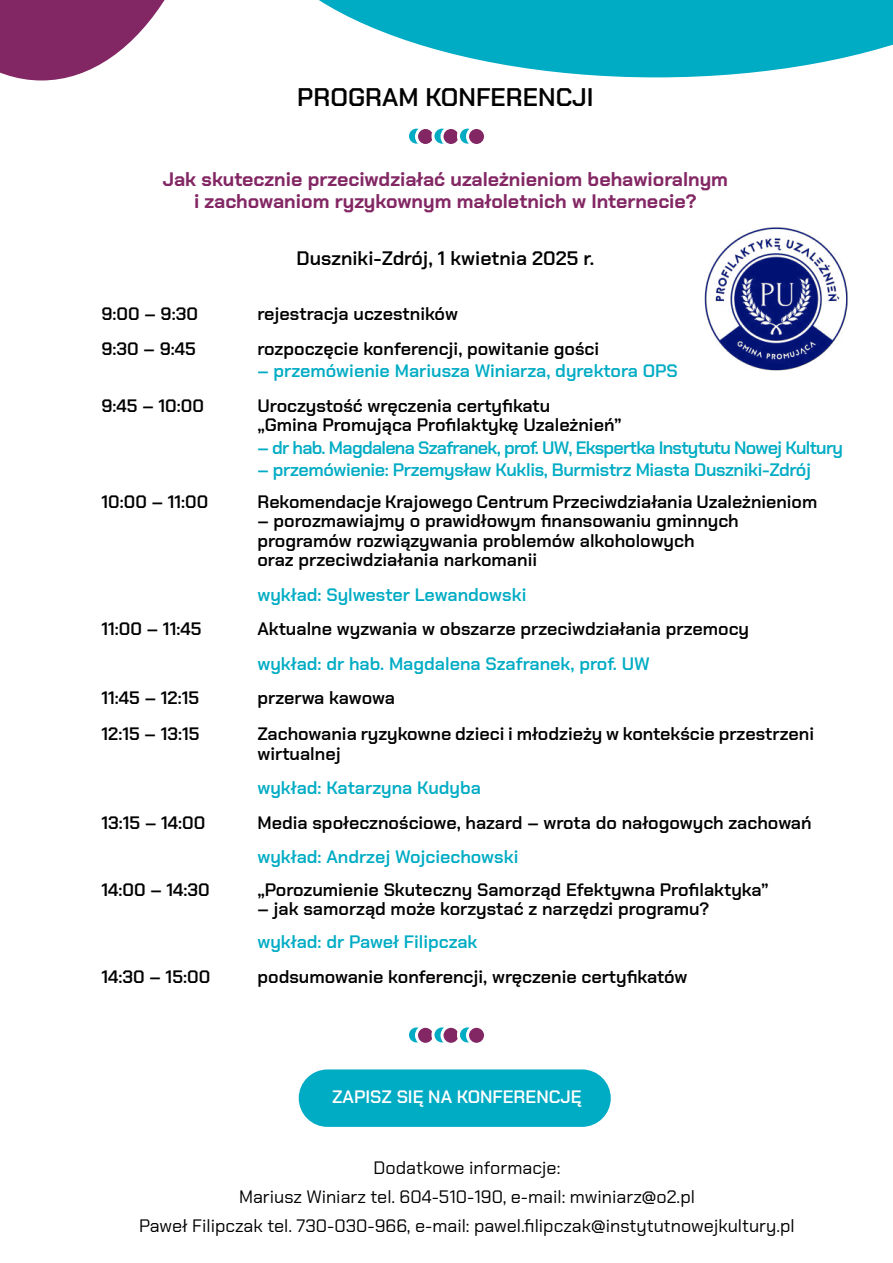
<style>
.page{position:relative;width:893px;height:1263px;background:#fff}
.page>*{position:absolute;margin:0;border:0;box-sizing:border-box;transform-origin:0 0}
.t1{font:600 25.5px "Chakra Petch";color:#000}
.t2{font:700 19.5px/22.4px "Chakra Petch";color:#832764;text-align:center}
.t3{font:600 19.5px "Chakra Petch";color:#000}
.t4{font:600 18px/19.4px "Chakra Petch";color:#000}
.t5{font:600 18px "Chakra Petch";letter-spacing:-.005em;color:#00acc4}
.t6{font:18px/29.1px "Chakra Petch";color:#000;text-align:center}
.t7{font:600 18px "Chakra Petch";letter-spacing:-.04em;color:#00acc4}
.t8{font:600 18px "Chakra Petch";color:#fff}
</style>
<div class="page">
<svg style="left:407px;top:127px;width:18px;height:18px"></svg>
<div style="left:406px;top:126px;width:21px;height:21px;border:3px solid #fff;border-radius:50%"></div>
<div style="left:416px;top:127px;width:18px;height:18px;background:#832764;border-radius:50%"></div>
<div style="left:415px;top:126px;width:21px;height:21px;border:3px solid #fff;border-radius:50%"></div>
<svg style="left:433px;top:127px;width:18px;height:18px"></svg>
<div style="left:431px;top:126px;width:21px;height:21px;border:3px solid #fff;border-radius:50%"></div>
<div style="left:442px;top:127px;width:18px;height:18px;background:#832764;border-radius:50%"></div>
<div style="left:440px;top:126px;width:21px;height:21px;border:3px solid #fff;border-radius:50%"></div>
<svg style="left:458px;top:127px;width:18px;height:18px"></svg>
<div style="left:457px;top:126px;width:21px;height:21px;border:3px solid #fff;border-radius:50%"></div>
<div style="left:467px;top:127px;width:18px;height:18px;background:#832764;border-radius:50%"></div>
<div style="left:466px;top:126px;width:21px;height:21px;border:3px solid #fff;border-radius:50%"></div>
<svg style="left:0;top:0;width:165px;height:80px"></svg>
<svg style="left:319px;top:0;width:574px;height:77px;fill:#00abc4"></svg>
<svg style="left:407px;top:1026px;width:18px;height:18px"></svg>
<div style="left:406px;top:1024px;width:21px;height:21px;border:3px solid #fff;border-radius:50%"></div>
<div style="left:416px;top:1026px;width:18px;height:18px;background:#832764;border-radius:50%"></div>
<div style="left:415px;top:1025px;width:21px;height:21px;border:3px solid #fff;border-radius:50%"></div>
<svg style="left:433px;top:1026px;width:18px;height:18px"></svg>
<div style="left:431px;top:1024px;width:21px;height:21px;border:3px solid #fff;border-radius:50%"></div>
<div style="left:442px;top:1026px;width:18px;height:18px;background:#832764;border-radius:50%"></div>
<div style="left:440px;top:1025px;width:21px;height:21px;border:3px solid #fff;border-radius:50%"></div>
<svg style="left:458px;top:1026px;width:18px;height:18px"></svg>
<div style="left:457px;top:1024px;width:21px;height:21px;border:3px solid #fff;border-radius:50%"></div>
<div style="left:467px;top:1026px;width:18px;height:18px;background:#832764;border-radius:50%"></div>
<div style="left:466px;top:1025px;width:21px;height:21px;border:3px solid #fff;border-radius:50%"></div>
<img style="left:704px;top:227px;width:144px;height:144px">
<div style="left:299px;top:1069px;width:312px;height:58px;background:#00abc4;border-radius:29px"></div>
<h1 class="t1" style="left:297px;top:82px;width:298px">PROGRAM KONFERENCJI</h1>
<p class="t2" style="left:163px;top:168px;width:567px">Jak skutecznie przeciwdziałać uzależnieniom behawioralnym i zachowaniom ryzykownym małoletnich w Internecie?</p>
<p class="t3" style="left:297px;top:247px;width:299px">Duszniki-Zdrój, 1 kwietnia 2025 r.</p>
<p class="t4" style="left:101px;top:305px;width:98px">9:00 – 9:30</p>
<p class="t4" style="left:257px;top:305px;width:202px">rejestracja uczestników</p>
<p class="t4" style="left:101px;top:339px;width:96px">9:30 – 9:45</p>
<p class="t4" style="left:257px;top:339px;width:343px">rozpoczęcie konferencji, powitanie gości</p>
<p class="t5" style="left:257px;top:361px;width:422px">– przemówienie Mariusza Winiarza, dyrektora OPS</p>
<p class="t4" style="left:101px;top:396px;width:104px">9:45 – 10:00</p>
<p class="t4" style="left:257px;top:396px;width:365px">Uroczystość wręczenia certyfikatu<br>„Gmina Promująca Profilaktykę Uzależnień”</p>
<p class="t7" style="left:257px;top:437px;width:587px">– dr hab. Magdalena Szafranek, prof. UW, Ekspertka Instytutu Nowej Kultury</p>
<p class="t5" style="left:257px;top:459px;width:555px">– przemówienie: Przemysław Kuklis, Burmistrz Miasta Duszniki-Zdrój</p>
<p class="t4" style="left:101px;top:492px;width:108px">10:00 – 11:00</p>
<p class="t4" style="left:257px;top:492px;width:561px">Rekomendacje Krajowego Centrum Przeciwdziałania Uzależnieniom</p>
<p class="t4" style="left:257px;top:511px;width:483px">– porozmawiajmy o prawidłowym finansowaniu gminnych programów rozwiązywania problemów alkoholowych<br>oraz przeciwdziałania narkomanii</p>
<p class="t5" style="left:257px;top:584px;width:270px">wykład: Sylwester Lewandowski</p>
<p class="t4" style="left:101px;top:619px;width:102px">11:00 – 11:45</p>
<p class="t4" style="left:257px;top:619px;width:493px">Aktualne wyzwania w obszarze przeciwdziałania przemocy</p>
<p class="t5" style="left:257px;top:653px;width:394px">wykład: dr hab. Magdalena Szafranek, prof. UW</p>
<p class="t4" style="left:101px;top:688px;width:99px">11:45 – 12:15</p>
<p class="t4" style="left:257px;top:688px;width:139px">przerwa kawowa</p>
<p class="t4" style="left:101px;top:724px;width:100px">12:15 – 13:15</p>
<p class="t4" style="left:257px;top:724px;width:558px">Zachowania ryzykowne dzieci i młodzieży w kontekście przestrzeni wirtualnej</p>
<p class="t5" style="left:257px;top:777px;width:225px">wykład: Katarzyna Kudyba</p>
<p class="t4" style="left:101px;top:813px;width:106px">13:15 – 14:00</p>
<p class="t4" style="left:257px;top:813px;width:556px">Media społecznościowe, hazard – wrota do nałogowych zachowań</p>
<p class="t5" style="left:257px;top:846px;width:263px">wykład: Andrzej Wojciechowski</p>
<p class="t4" style="left:101px;top:880px;width:110px">14:00 – 14:30</p>
<p class="t4" style="left:257px;top:880px;width:513px">„Porozumienie Skuteczny Samorząd Efektywna Profilaktyka”</p>
<p class="t4" style="left:257px;top:899px;width:454px">– jak samorząd może korzystać z narzędzi programu?</p>
<p class="t5" style="left:257px;top:932px;width:222px">wykład: dr Paweł Filipczak</p>
<p class="t4" style="left:101px;top:967px;width:110px">14:30 – 15:00</p>
<p class="t4" style="left:257px;top:967px;width:432px">podsumowanie konferencji, wręczenie certyfikatów</p>
<p class="t8" style="left:332px;top:1086px;width:251px">ZAPISZ SIĘ NA KONFERENCJĘ</p>
<p class="t6" style="left:139px;top:1153px;width:657px">Dodatkowe informacje:<br>Mariusz Winiarz tel. 604-510-190, e-mail: mwiniarz@o2.pl<br>Paweł Filipczak tel. 730-030-966, e-mail: pawel.filipczak@instytutnowejkultury.pl</p>
</div>
